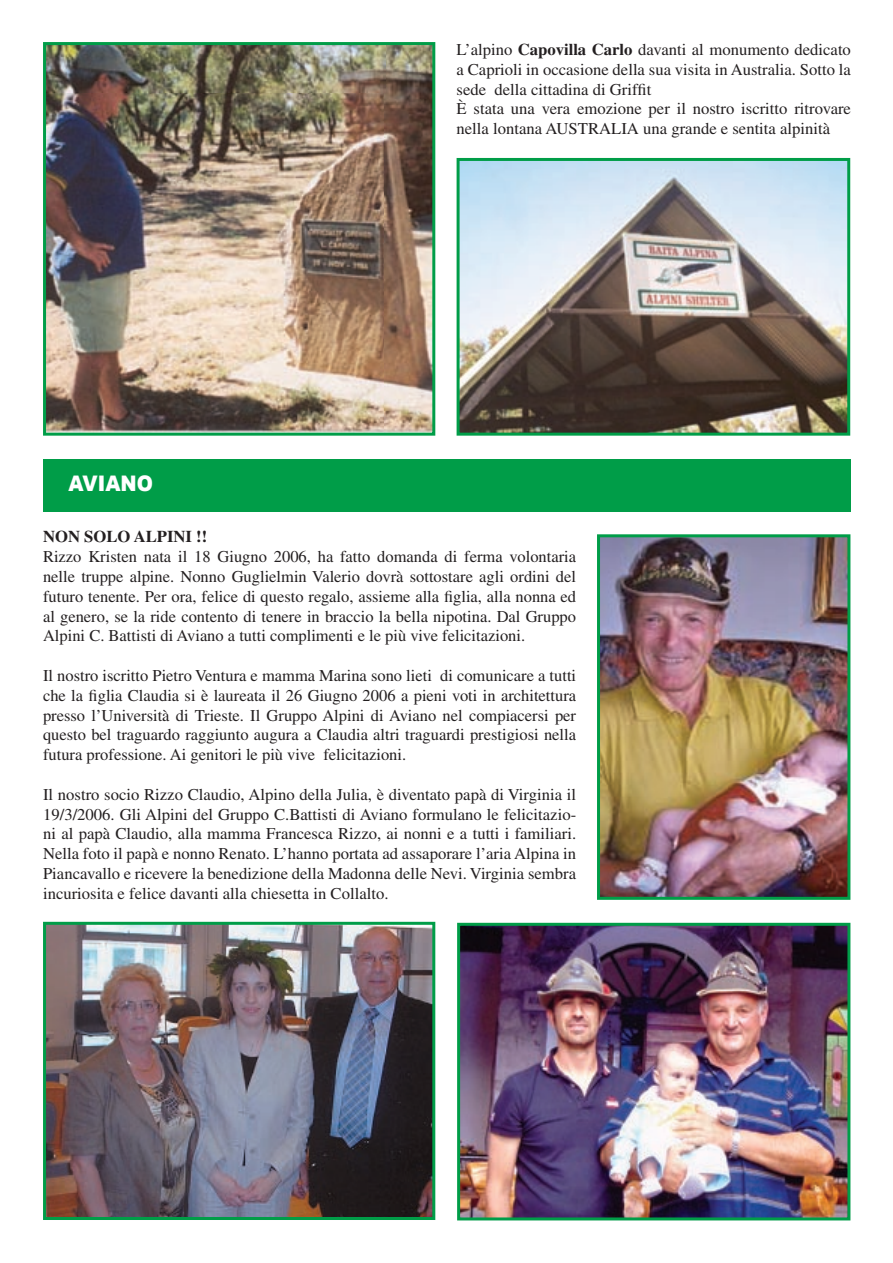
<style>
.page{position:relative;width:893px;height:1263px;background:#fff}
.page>*{position:absolute;margin:0;border:0;box-sizing:border-box;transform-origin:0 0}
.t1{font:900 21.45px "Arial";color:#fff;scale:.91 1}
.t2{font:16.5px/19.8px "Times";color:#231f20;text-align:justify}
.t3{font:700 16.5px "Times";color:#231f20}
.s1{font-weight:700}
</style>
<div class="page">
<img style="left:46px;top:45px;width:386px;height:388px">
<hr style="left:43px;top:44px;width:3px;height:390px;background:#009d48">
<hr style="left:45px;top:433px;width:389px;height:3px;background:#009d48">
<hr style="left:432px;top:44px;width:3px;height:390px;background:#009d48">
<hr style="left:45px;top:42px;width:389px;height:3px;background:#009d48">
<img style="left:460px;top:161px;width:387px;height:272px">
<hr style="left:457px;top:159px;width:3px;height:275px;background:#009d48">
<hr style="left:458px;top:433px;width:391px;height:3px;background:#009d48">
<hr style="left:847px;top:159px;width:3px;height:275px;background:#009d48">
<hr style="left:458px;top:158px;width:391px;height:3px;background:#009d48">
<div style="left:43px;top:459px;width:808px;height:53px;background:#009d48"></div>
<img style="left:46px;top:925px;width:386px;height:292px">
<hr style="left:43px;top:923px;width:3px;height:295px;background:#009d48">
<hr style="left:45px;top:1217px;width:389px;height:3px;background:#009d48">
<hr style="left:432px;top:923px;width:3px;height:295px;background:#009d48">
<hr style="left:45px;top:922px;width:389px;height:3px;background:#009d48">
<img style="left:600px;top:537px;width:247px;height:360px">
<hr style="left:597px;top:536px;width:3px;height:362px;background:#009d48">
<hr style="left:598px;top:897px;width:251px;height:3px;background:#009d48">
<hr style="left:847px;top:536px;width:3px;height:362px;background:#009d48">
<hr style="left:598px;top:534px;width:251px;height:3px;background:#009d48">
<img style="left:460px;top:926px;width:387px;height:291px">
<hr style="left:457px;top:924px;width:3px;height:295px;background:#009d48">
<hr style="left:459px;top:1217px;width:390px;height:3px;background:#009d48">
<hr style="left:847px;top:924px;width:3px;height:295px;background:#009d48">
<hr style="left:459px;top:923px;width:390px;height:3px;background:#009d48">
<p class="t2" style="left:457px;top:39px;width:396px;text-align:left">L’alpino <span class="s1">Capovilla Carlo</span> davanti al monumento dedicato a Caprioli in occasione della sua visita in Australia. Sotto la sede della cittadina di Griffit<br>È stata una vera emozione per il nostro iscritto ritrovare nella lontana AUSTRALIA una grande e sentita alpinità</p>
<h1 class="t1" style="left:69px;top:468px;width:94px">AVIANO</h1>
<p class="t3" style="left:43px;top:527px;width:166px">NON SOLO ALPINI !!</p>
<p class="t2" style="left:43px;top:547px;width:535px">Rizzo Kristen nata il 18 Giugno 2006, ha fatto domanda di ferma volontaria nelle truppe alpine. Nonno Guglielmin Valerio dovrà sottostare agli ordini del futuro tenente. Per ora, felice di questo regalo, assieme alla figlia, alla nonna ed al genero, se la ride contento di tenere in braccio la bella nipotina. Dal Gruppo Alpini C. Battisti di Aviano a tutti complimenti e le più vive felicitazioni.</p>
<p class="t2" style="left:43px;top:665px;width:535px">Il nostro iscritto Pietro Ventura e mamma Marina sono lieti di comunicare a tutti che la figlia Claudia si è laureata il 26 Giugno 2006 a pieni voti in architettura presso l’Università di Trieste. Il Gruppo Alpini di Aviano nel compiacersi per questo bel traguardo raggiunto augura a Claudia altri traguardi prestigiosi nella futura professione. Ai genitori le più vive felicitazioni.</p>
<p class="t2" style="left:43px;top:784px;width:535px">Il nostro socio Rizzo Claudio, Alpino della Julia, è diventato papà di Virginia il 19/3/2006. Gli Alpini del Gruppo C.Battisti di Aviano formulano le felicitazio&shy;ni al papà Claudio, alla mamma Francesca Rizzo, ai nonni e a tutti i familiari.<br>Nella foto il papà e nonno Renato. L’hanno portata ad assaporare l’aria Alpina in Piancavallo e ricevere la benedizione della Madonna delle Nevi. Virginia sembra incuriosita e felice davanti alla chiesetta in Collalto.</p>
</div>
